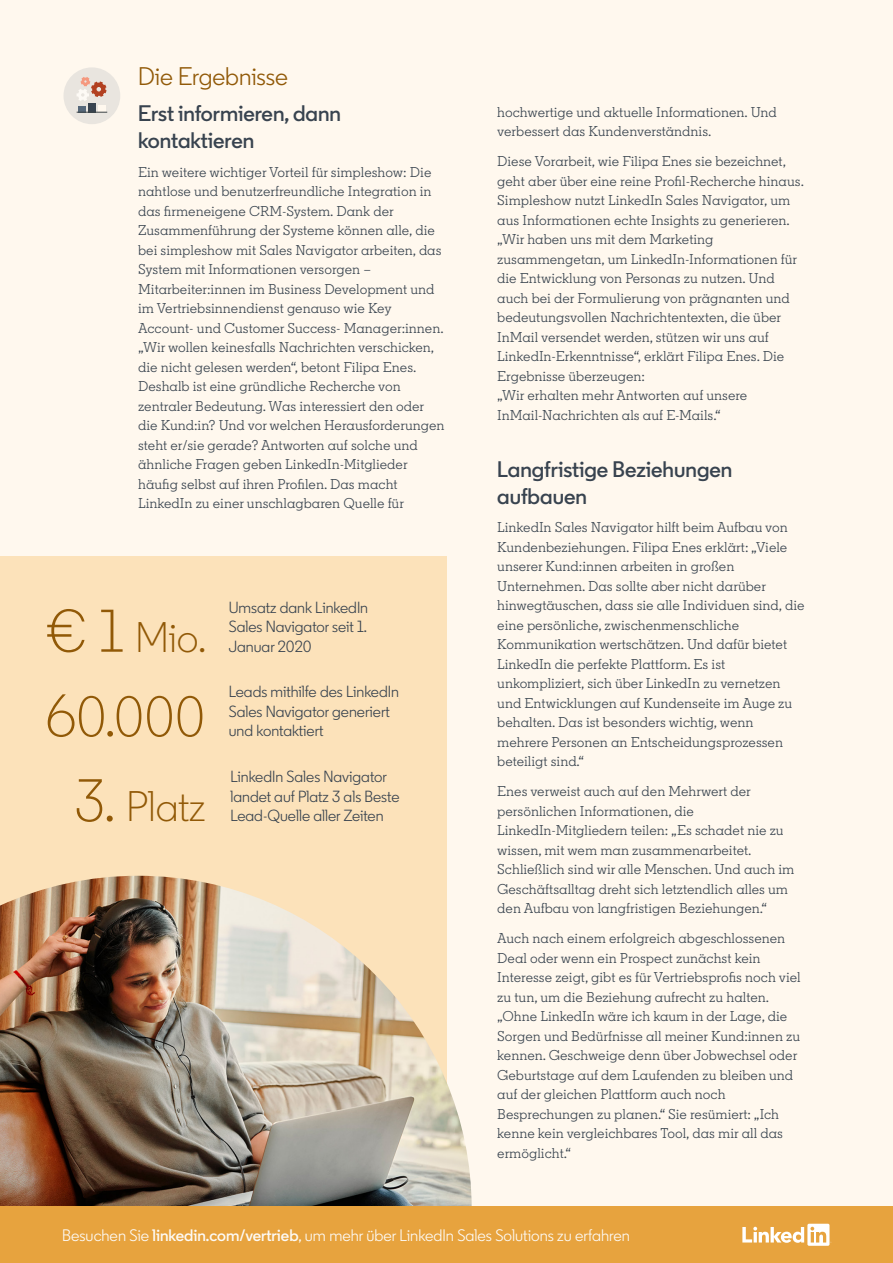
<style>
.page{position:relative;width:893px;height:1263px;background:#fff8ee}
.page>*{position:absolute;margin:0;border:0;box-sizing:border-box;transform-origin:0 0}
.t1{font:300 56.85px "Community";color:#915907}
.t2{font:300 42.75px "Community";color:#915907}
.t3{font:25.5px "Community";color:#915907}
.t4{font:600 22.5px/27px "Community";color:#38434f}
.t5{font:16.65px "Community";color:#fdfaf5}
.t6{font:16.2px/19.4px "Community";color:#38434f}
.t7{font:14.25px/19.5px "Community Slab";color:#39444f}
.s1{font-size:60px}
.s2{font-weight:600}
</style>
<div class="page">
<div style="left:0;top:556px;width:446px;height:639px;background:#fce2ba"></div>
<img style="left:0;top:876px;width:472px;height:330px">
<div style="left:0;top:1206px;width:893px;height:57px;background:#e7a33e"></div>
<svg style="left:742px;top:1224px;width:90px;height:22px"></svg>
<div style="left:64px;top:67px;width:56px;height:57px;background:#e9e5df;border-radius:50%"></div>
<svg style="left:77px;top:77px;width:30px;height:24px"></svg>
<div style="left:78px;top:106px;width:8px;height:6px;background:#56687a"></div>
<div style="left:88px;top:103px;width:8px;height:9px;background:#38434f"></div>
<div style="left:98px;top:106px;width:7px;height:6px;background:#fff8ee"></div>
<hr style="left:77px;top:112px;width:30px;height:1px;background:#3c4345">
<h3 class="t3" style="left:138px;top:61px;width:152px">Die Ergebnisse</h3>
<h3 class="t4" style="left:138px;top:100px;width:204px">Erst informieren, dann kontaktieren</h3>
<p class="t7" style="left:138px;top:162px;width:308px">Ein weitere wichtiger Vorteil für simpleshow: Die nahtlose und benutzerfreundliche Integration in das firmeneigene CRM-System. Dank der Zusammenführung der Systeme können alle, die bei simpleshow mit Sales Navigator arbeiten, das System mit Informationen versorgen – Mitarbeiter:innen im Business Development und im Vertriebsinnendienst genauso wie Key Account- und Customer Success- Manager:innen. „Wir wollen keinesfalls Nachrichten verschicken, die nicht gelesen werden“, betont Filipa Enes.<br>Deshalb ist eine gründliche Recherche von zentraler Bedeutung. Was interessiert den oder die Kund:in? Und vor welchen Herausforderungen steht er/sie gerade? Antworten auf solche und ähnliche Fragen geben LinkedIn-Mitglieder häufig selbst auf ihren Profilen. Das macht LinkedIn zu einer unschlagbaren Quelle für</p>
<h2 class="t2" style="left:45px;top:611px;width:162px"><span class="s1">€ 1</span> Mio.</h2>
<p class="t6" style="left:229px;top:598px;width:141px">Umsatz dank LinkedIn<br>Sales Navigator seit 1.</p>
<p class="t6" style="left:229px;top:636px;width:84px">Januar 2020</p>
<h1 class="t1" style="left:45px;top:682px;width:162px"><span class="s1">6</span>0.000</h1>
<p class="t6" style="left:229px;top:682px;width:172px">Leads mithilfe des LinkedIn<br>Sales Navigator generiert und kontaktiert</p>
<h2 class="t2" style="left:75px;top:780px;width:132px"><span class="s1">3.</span> Platz</h2>
<p class="t6" style="left:230px;top:767px;width:171px">LinkedIn Sales Navigator landet auf Platz 3 als Beste<br>Lead-Quelle aller Zeiten</p>
<p class="t7" style="left:497px;top:102px;width:281px">hochwertige und aktuelle Informationen. Und verbessert das Kundenverständnis.</p>
<p class="t7" style="left:497px;top:151px;width:308px">Diese Vorarbeit, wie Filipa Enes sie bezeichnet, geht aber über eine reine Profil-Recherche hinaus.<br>Simpleshow nutzt LinkedIn Sales Navigator, um aus Informationen echte Insights zu generieren. „Wir haben uns mit dem Marketing zusammengetan, um LinkedIn-Informationen für die Entwicklung von Personas zu nutzen. Und auch bei der Formulierung von prägnanten und bedeutungsvollen Nachrichtentexten, die über InMail versendet werden, stützen wir uns auf LinkedIn-Erkenntnisse“, erklärt Filipa Enes. Die Ergebnisse überzeugen:<br>„Wir erhalten mehr Antworten auf unsere InMail-Nachrichten als auf E-Mails.“</p>
<h3 class="t4" style="left:497px;top:455px;width:237px">Langfristige Beziehungen aufbauen</h3>
<p class="t7" style="left:497px;top:517px;width:309px">LinkedIn Sales Navigator hilft beim Aufbau von Kundenbeziehungen. Filipa Enes erklärt: „Viele unserer Kund:innen arbeiten in großen Unternehmen. Das sollte aber nicht darüber hinwegtäuschen, dass sie alle Individuen sind, die eine persönliche, zwischenmenschliche Kommunikation wertschätzen. Und dafür bietet LinkedIn die perfekte Plattform. Es ist unkompliziert, sich über LinkedIn zu vernetzen und Entwicklungen auf Kundenseite im Auge zu behalten. Das ist besonders wichtig, wenn mehrere Personen an Entscheidungsprozessen beteiligt sind.“</p>
<p class="t7" style="left:497px;top:781px;width:299px">Enes verweist auch auf den Mehrwert der persönlichen Informationen, die LinkedIn-Mitgliedern teilen: „Es schadet nie zu wissen, mit wem man zusammenarbeitet.<br>Schließlich sind wir alle Menschen. Und auch im Geschäftsalltag dreht sich letztendlich alles um den Aufbau von langfristigen Beziehungen.“</p>
<p class="t7" style="left:497px;top:928px;width:305px">Auch nach einem erfolgreich abgeschlossenen Deal oder wenn ein Prospect zunächst kein Interesse zeigt, gibt es für Vertriebsprofis noch viel zu tun, um die Beziehung aufrecht zu halten. „Ohne LinkedIn wäre ich kaum in der Lage, die Sorgen und Bedürfnisse all meiner Kund:innen zu kennen. Geschweige denn über Jobwechsel oder Geburtstage auf dem Laufenden zu bleiben und auf der gleichen Plattform auch noch Besprechungen zu planen.“ Sie resümiert: „Ich kenne kein vergleichbares Tool, das mir all das ermöglicht.“</p>
<p class="t5" style="left:62px;top:1225px;width:569px">Besuchen Sie <span class="s2">linkedin.com/vertrieb</span>, um mehr über LinkedIn Sales Solutions zu erfahren</p>
</div>
